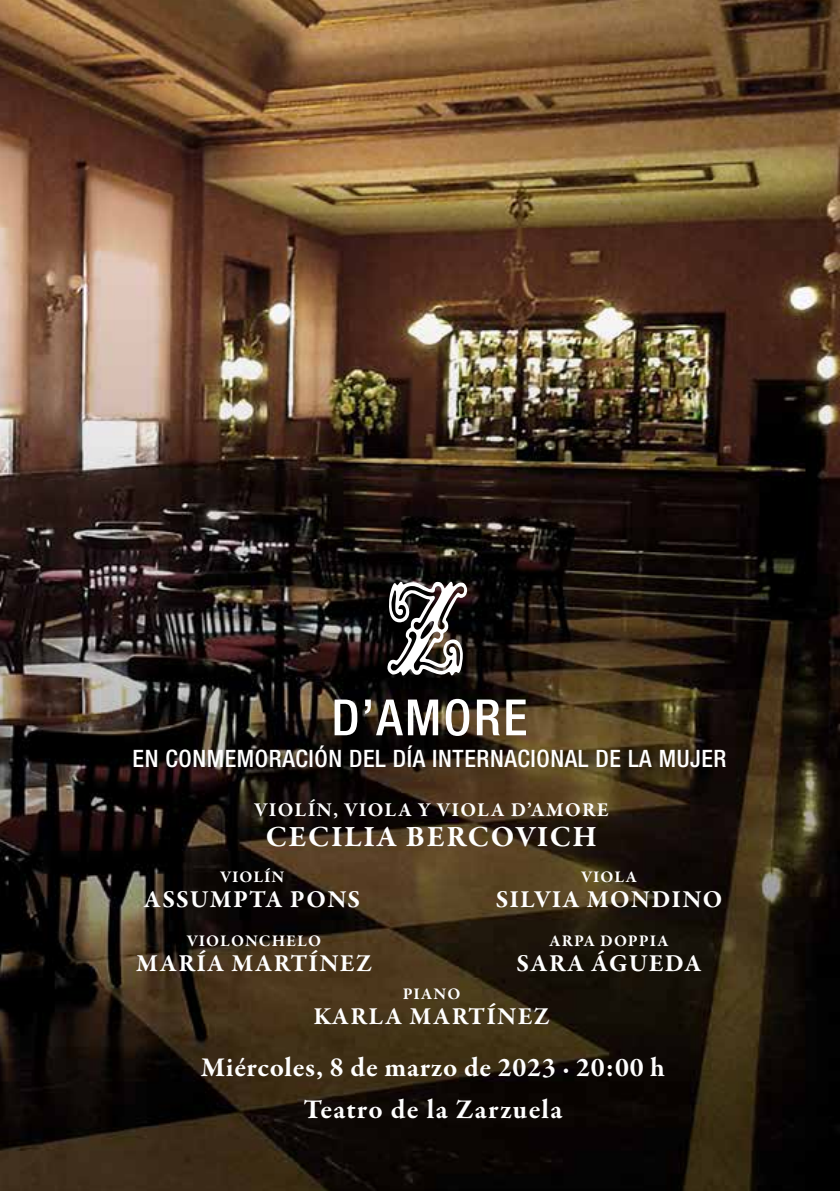
<style>
.page{position:relative;width:840px;height:1191px;background:#fff}
.page>*{position:absolute;margin:0;border:0;box-sizing:border-box;transform-origin:0 0}
.t1{font:500 condensed 50px "Helvetica Neue LT Std";letter-spacing:.05em;color:#fff}
.t2{font:700 30px "Garamond Premr Pro";letter-spacing:.05em;color:#fff}
.t3{font:700 27.8px "Garamond Premr Pro";letter-spacing:.025em;color:#fff}
.t4{font:700 27.8px "Garamond Premr Pro";letter-spacing:.05em;color:#fff}
.t5{font:700 24.8px "Garamond Premr Pro";letter-spacing:.05em;color:#fff}
.t6{font:500 condensed 24px "Helvetica Neue LT Std";letter-spacing:.025em;color:#fff}
.t7{font:700 20px "Garamond Premr Pro";letter-spacing:.06em;color:#fff}
.t8{font:700 16.6px "Garamond Premr Pro";letter-spacing:.06em;color:#fff}
</style>
<div class="page">
<img style="left:0;top:0;width:839px;height:1191px">
<svg style="left:387px;top:581px;width:80px;height:94px"></svg>
<h1 class="t1" style="left:331px;top:687px;width:197px">D’AMORE</h1>
<p class="t6" style="left:132px;top:744px;width:595px">EN CONMEMORACIÓN DEL DÍA INTERNACIONAL DE LA MUJER</p>
<p class="t7" style="left:254px;top:798px;width:356px">VIOLÍN, VIOLA Y VIOLA D’AMORE</p>
<p class="t2" style="left:266px;top:818px;width:332px">CECILIA BERCOVICH</p>
<p class="t8" style="left:220px;top:866px;width:66px">VIOLÍN</p>
<p class="t5" style="left:144px;top:884px;width:217px">ASSUMPTA PONS</p>
<p class="t8" style="left:187px;top:930px;width:136px">VIOLONCHELO</p>
<p class="t5" style="left:136px;top:947px;width:237px">MARÍA MARTÍNEZ</p>
<p class="t8" style="left:580px;top:866px;width:57px">VIOLA</p>
<p class="t5" style="left:495px;top:883px;width:228px">SILVIA MONDINO</p>
<p class="t8" style="left:549px;top:931px;width:120px">ARPA DOPPIA</p>
<p class="t5" style="left:516px;top:948px;width:186px">SARA ÁGUEDA</p>
<p class="t8" style="left:402px;top:983px;width:59px">PIANO</p>
<p class="t5" style="left:313px;top:1001px;width:238px">KARLA MARTÍNEZ</p>
<p class="t3" style="left:201px;top:1049px;width:465px">Miércoles, 8 de marzo de 2023 ∙ 20:00 h</p>
<p class="t4" style="left:303px;top:1091px;width:260px">Teatro de la Zarzuela</p>
</div>
